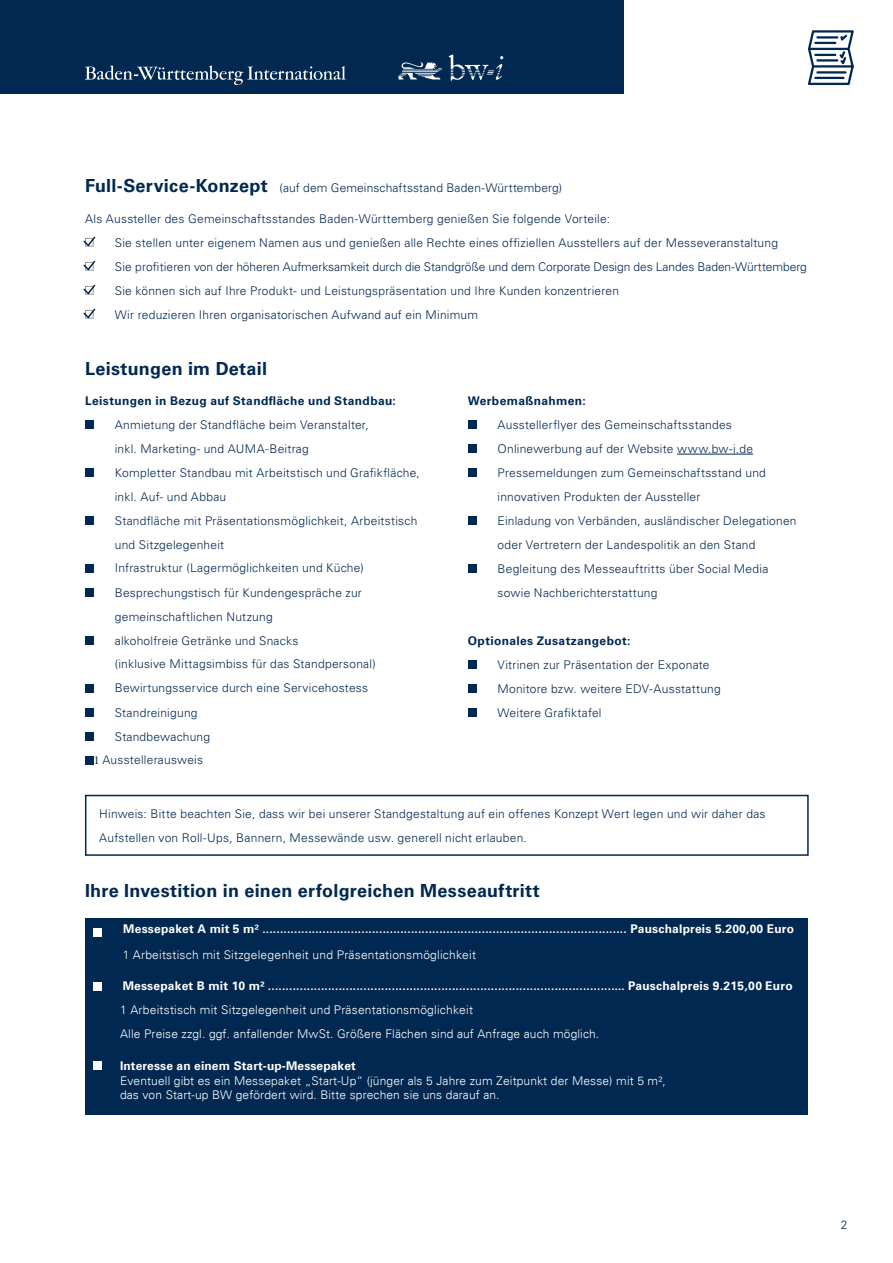
<style>
.page{position:relative;width:893px;height:1263px;background:#fff}
.page>*{position:absolute;margin:0;border:0;box-sizing:border-box;transform-origin:0 0}
.t1{font:700 18px "Univers LT";letter-spacing:.015em;color:#002851}
.t2{font:300 12px/24px "Univers LT";letter-spacing:.02em;color:#002851}
.t3{font:300 12px/14.4px "Univers";letter-spacing:.01em;color:#fff}
.t4{font:700 12px "Univers LT";letter-spacing:.015em;color:#fff}
.t5{font:700 12px "Univers LT";letter-spacing:.03em;color:#002851}
.t6{font:700 12px "Univers";letter-spacing:.01em;color:#fff}
.s1{font-family:"Minion Pro";font-weight:400}
.s2{font-family:"Univers"}
.s3{font-family:"Minion Pro"}
</style>
<div class="page">
<div style="left:0;top:0;width:624px;height:94px;background:#002851"></div>
<svg style="left:85px;top:66px;width:261px;height:19px"></svg>
<svg style="left:398px;top:62px;width:44px;height:17px"></svg>
<svg style="left:449px;top:54px;width:54px;height:27px"></svg>
<svg style="left:808px;top:30px;width:46px;height:55px"></svg>
<div style="left:85px;top:420px;width:9px;height:9px;background:#002851"></div>
<div style="left:85px;top:468px;width:9px;height:9px;background:#002851"></div>
<div style="left:85px;top:516px;width:9px;height:9px;background:#002851"></div>
<div style="left:85px;top:564px;width:9px;height:9px;background:#002851"></div>
<div style="left:85px;top:588px;width:9px;height:9px;background:#002851"></div>
<div style="left:85px;top:636px;width:9px;height:9px;background:#002851"></div>
<div style="left:85px;top:684px;width:9px;height:9px;background:#002851"></div>
<div style="left:85px;top:708px;width:9px;height:9px;background:#002851"></div>
<div style="left:85px;top:732px;width:9px;height:9px;background:#002851"></div>
<div style="left:85px;top:756px;width:9px;height:9px;background:#002851"></div>
<hr style="left:677px;top:454px;width:76px;height:1px;background:#002851">
<div style="left:468px;top:420px;width:8px;height:9px;background:#002851"></div>
<div style="left:468px;top:444px;width:8px;height:9px;background:#002851"></div>
<div style="left:468px;top:468px;width:8px;height:9px;background:#002851"></div>
<div style="left:468px;top:516px;width:8px;height:9px;background:#002851"></div>
<div style="left:468px;top:564px;width:8px;height:9px;background:#002851"></div>
<div style="left:468px;top:660px;width:8px;height:9px;background:#002851"></div>
<div style="left:468px;top:684px;width:8px;height:9px;background:#002851"></div>
<div style="left:468px;top:708px;width:8px;height:9px;background:#002851"></div>
<svg style="left:83px;top:236px;width:13px;height:11px"></svg>
<svg style="left:83px;top:260px;width:13px;height:11px"></svg>
<svg style="left:83px;top:284px;width:13px;height:11px"></svg>
<svg style="left:83px;top:308px;width:13px;height:11px"></svg>
<div style="left:85px;top:918px;width:723px;height:197px;background:#002851"></div>
<div style="left:94px;top:928px;width:8px;height:8px;background:#fff"></div>
<div style="left:94px;top:982px;width:8px;height:8px;background:#fff"></div>
<div style="left:94px;top:1061px;width:8px;height:9px;background:#fff"></div>
<div style="left:85px;top:795px;width:724px;height:61px;border:2px solid #002851"></div>
<h1 class="t1" style="left:85px;top:175px;width:184px">Full-Service-Konzept</h1>
<p class="t2" style="left:280px;top:176px;width:284px">(auf dem Gemeinschaftsstand Baden-Württemberg)</p>
<p class="t2" style="left:115px;top:206px;width:694px;text-indent:-30px">Als Aussteller des Gemeinschaftsstandes Baden-Württemberg genießen Sie folgende Vorteile:<br>Sie stellen unter eigenem Namen aus und genießen alle Rechte eines offiziellen Ausstellers auf der Messeveranstaltung<br>Sie profitieren von der höheren Aufmerksamkeit durch die Standgröße und dem Corporate Design des Landes Baden-Württemberg Sie können sich auf Ihre Produkt- und Leistungspräsentation und Ihre Kunden konzentrieren<br>Wir reduzieren Ihren organisatorischen Aufwand auf ein Minimum</p>
<h1 class="t1" style="left:85px;top:358px;width:184px">Leistungen im Detail</h1>
<p class="t5" style="left:85px;top:394px;width:312px">Leistungen in Bezug auf Standfläche und Standbau:</p>
<p class="t2" style="left:115px;top:413px;width:307px">Anmietung der Standfläche beim Veranstalter,<br>inkl. Marketing- und AUMA-Beitrag<br>Kompletter Standbau mit Arbeitstisch und Grafikfläche, inkl. Auf- und Abbau<br>Standfläche mit Präsentationsmöglichkeit, Arbeitstisch und Sitzgelegenheit<br>Infrastruktur (Lagermöglichkeiten und Küche)</p>
<p class="t2" style="left:115px;top:581px;width:249px">Besprechungstisch für Kundengespräche zur</p>
<p class="t2" style="left:115px;top:605px;width:159px">gemeinschaftlichen Nutzung</p>
<p class="t2" style="left:115px;top:629px;width:185px">alkoholfreie Getränke und Snacks</p>
<p class="t2" style="left:115px;top:652px;width:262px">(inklusive Mittagsimbiss für das Standpersonal)</p>
<p class="t2" style="left:115px;top:676px;width:255px">Bewirtungsservice durch eine Servicehostess</p>
<p class="t2" style="left:115px;top:701px;width:84px">Standreinigung</p>
<p class="t2" style="left:115px;top:725px;width:97px">Standbewachung</p>
<p class="t2" style="left:94px;top:748px;width:111px"><span class="s1">1</span> Ausstellerausweis</p>
<p class="t5" style="left:468px;top:394px;width:119px">Werbemaßnahmen:</p>
<p class="t2" style="left:497px;top:413px;width:301px">Ausstellerflyer des Gemeinschaftsstandes Onlinewerbung auf der Website www.bw-i.de Pressemeldungen zum Gemeinschaftsstand und innovativen Produkten der Aussteller<br>Einladung von Verbänden, ausländischer Delegationen oder Vertretern der Landespolitik an den Stand Begleitung des Messeauftritts über Social Media sowie Nachberichterstattung</p>
<p class="t5" style="left:468px;top:634px;width:164px">Optionales Zusatzangebot:</p>
<p class="t2" style="left:497px;top:653px;width:225px">Vitrinen zur Präsentation der Exponate<br>Monitore bzw. weitere EDV-Ausstattung<br>Weitere Grafiktafel</p>
<p class="t2" style="left:99px;top:802px;width:668px">Hinweis: Bitte beachten Sie, dass wir bei unserer Standgestaltung auf ein offenes Konzept Wert legen und wir daher das<br>Aufstellen von Roll-Ups, Bannern, Messewände usw. generell nicht erlauben.</p>
<h1 class="t1" style="left:85px;top:880px;width:456px">Ihre Investition in einen erfolgreichen Messeauftritt</h1>
<p class="t4" style="left:123px;top:922px;width:672px"><span class="s2">Messepaket A mit 5 m² ..</span>..................................................................................................... Pauschalpreis <span class="s2">5.200,00</span> Euro</p>
<p class="t3" style="left:123px;top:948px;width:355px">1 Arbeitstisch mit Sitzgelegenheit und Präsentationsmöglichkeit</p>
<p class="t4" style="left:123px;top:978px;width:672px">Messepaket <span class="s2">B</span> mit 10 m² ..................................................................................................<span class="s3">...</span> Pauschalpreis <span class="s2">9.215,00</span> Euro</p>
<p class="t3" style="left:120px;top:997px;width:481px;line-height:24px">1 Arbeitstisch mit Sitzgelegenheit und Präsentationsmöglichkeit<br>Alle Preise zzgl. ggf. anfallender MwSt. Größere Flächen sind auf Anfrage auch möglich.</p>
<p class="t6" style="left:120px;top:1059px;width:237px">Interesse an einem Start-up-Messepaket</p>
<p class="t3" style="left:120px;top:1073px;width:547px">Eventuell gibt es ein Messepaket „Start‐Up“ (jünger als 5 Jahre zum Zeitpunkt der Messe) mit 5 m², das von Start-up BW gefördert wird. Bitte sprechen sie uns darauf an.</p>
<p class="t2" style="left:841px;top:1213px;width:8px">2</p>
</div>
